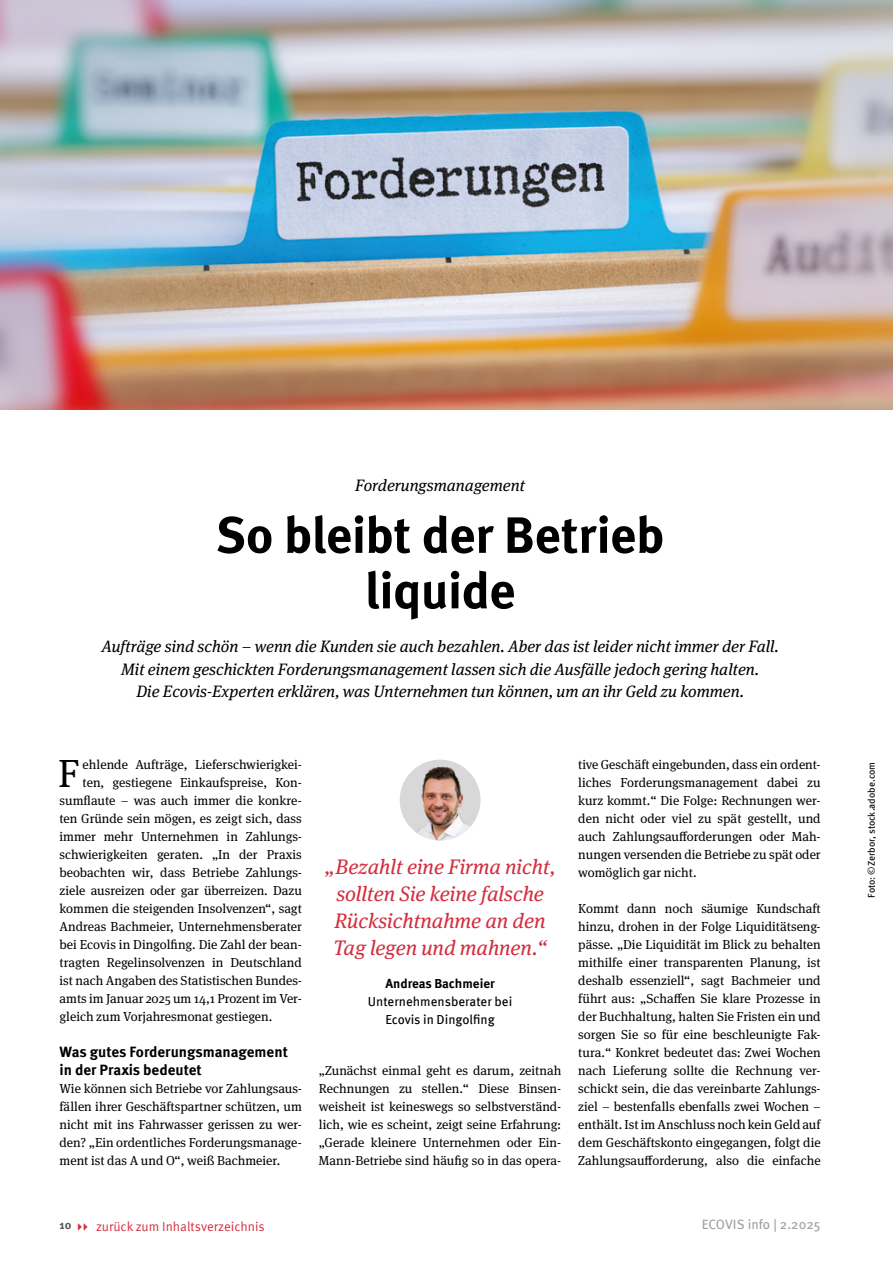
<style>
.page{position:relative;width:893px;height:1263px;background:#fff}
.page>*{position:absolute;margin:0;border:0;box-sizing:border-box;transform-origin:0 0}
.Headline_34_37pt{font:700 51px/55.5px "Meta Pro";letter-spacing:-.015em;color:#000;text-align:center}
.Fließtext__Initale{font:39.15px "Meta Serif OT";color:#000}
.Zitat__Bild_zentrier{font:italic 21px/27px "Meta Serif OT";color:#d32e3f;text-align:center}
.Vorspann{font:italic 16.5px/22.5px "Meta Serif OT";color:#000;text-align:center}
.Dachzeile{font:italic 16.5px "Meta Serif OT";color:#000}
.Fließtext__Links{font:700 15px/18px "Meta Pro";color:#000}
.t1{font:13.5px "Meta Pro";color:#a1a1a1}
.body_8_7_12{font:13.05px/18px "Meta Serif OT";color:#000;text-align:justify}
.Fließtext__Initale-2{font:13.05px "Meta Serif OT";color:#000}
.Zitatgeber__Links{font:13.05px/18px "Meta Pro";color:#000;text-align:center}
.t2{font:13.05px "Meta Pro";color:#d32e3f}
.t3{font:700 12px "Meta Pro";color:#575756}
.Bildunterschrift{font:9.75px "Meta Pro";color:#000}
.s1{font-weight:700}
</style>
<div class="page">
<img style="left:0;top:0;width:893px;height:409px">
<img style="left:400px;top:760px;width:80px;height:80px;border-radius:40px">
<p class="Dachzeile" style="left:355px;top:476px;width:172px">Forderungsmanagement</p>
<p class="Headline_34_37pt" style="left:216px;top:504px;width:450px">So bleibt der Betrieb liquide</p>
<p class="Vorspann" style="left:101px;top:635px;width:679px">Aufträge sind schön – wenn die Kunden sie auch bezahlen. Aber das ist leider nicht immer der Fall.<br>Mit einem geschickten Forderungsmanagement lassen sich die Ausfälle jedoch gering halten.<br>Die Ecovis-Experten erklären, was Unternehmen tun können, um an ihr Geld zu kommen.</p>
<p class="Fließtext__Initale" style="left:58px;top:751px;width:23px">F</p>
<p class="Fließtext__Initale-2" style="left:83px;top:757px;width:221px">ehlende Aufträge, Lieferschwierigkei-</p>
<p class="Fließtext__Initale-2" style="left:83px;top:775px;width:221px">ten, gestiegene Einkaufspreise, Kon-</p>
<p class="Fließtext__Initale-2" style="left:60px;top:793px;width:244px">sumflaute – was auch immer die konkre-</p>
<p class="Fließtext__Initale-2" style="left:60px;top:811px;width:244px">ten Gründe sein mögen, es zeigt sich, dass</p>
<p class="Fließtext__Initale-2" style="left:60px;top:829px;width:244px">immer mehr Unternehmen in Zahlungs-</p>
<p class="Fließtext__Initale-2" style="left:60px;top:847px;width:244px">schwierigkeiten geraten. „In der Praxis</p>
<p class="Fließtext__Initale-2" style="left:60px;top:865px;width:244px">beobachten wir, dass Betriebe Zahlungs-</p>
<p class="Fließtext__Initale-2" style="left:60px;top:883px;width:244px">ziele ausreizen oder gar überreizen. Dazu</p>
<p class="Fließtext__Initale-2" style="left:60px;top:901px;width:244px">kommen die steigenden Insolvenzen“, sagt</p>
<p class="Fließtext__Initale-2" style="left:60px;top:919px;width:244px">Andreas Bachmeier, Unternehmensberater</p>
<p class="Fließtext__Initale-2" style="left:60px;top:937px;width:244px">bei Ecovis in Dingolfing. Die Zahl der bean-</p>
<p class="Fließtext__Initale-2" style="left:60px;top:955px;width:244px">tragten Regelinsolvenzen in Deutschland</p>
<p class="Fließtext__Initale-2" style="left:60px;top:973px;width:244px">ist nach Angaben des Statistischen Bundes-</p>
<p class="Fließtext__Initale-2" style="left:60px;top:991px;width:244px">amts im Januar 2025 um 14,1 Prozent im Ver-</p>
<p class="Fließtext__Initale-2" style="left:60px;top:1009px;width:214px">gleich zum Vorjahresmonat gestiegen.</p>
<p class="Fließtext__Links" style="left:60px;top:1042px;width:230px">Was gutes Forderungsmanagement in der Praxis bedeutet</p>
<p class="body_8_7_12" style="left:60px;top:1080px;width:244px">Wie können sich Betriebe vor Zahlungsaus&shy;fällen ihrer Geschäftspartner schützen, um nicht mit ins Fahrwasser gerissen zu wer&shy;den? „Ein ordentliches Forderungsmanage&shy;ment ist das A und O“, weiß Bachmeier.</p>
<p class="Zitat__Bild_zentrier" style="left:325px;top:853px;width:232px">„Bezahlt eine Firma nicht, sollten Sie keine falsche<br>Rücksichtnahme an den<br>Tag legen und mahnen.“</p>
<p class="Zitatgeber__Links" style="left:368px;top:974px;width:146px"><span class="s1">Andreas Bachmeier<br></span>Unternehmensberater bei<br>Ecovis in Dingolfing</p>
<p class="body_8_7_12" style="left:319px;top:1062px;width:244px">„Zunächst einmal geht es darum, zeitnah Rechnungen zu stellen.“ Diese Binsen&shy;weisheit ist keineswegs so selbstverständ&shy;lich, wie es scheint, zeigt seine Erfahrung: „Gerade kleinere Unternehmen oder Ein-Mann-Betriebe sind häufig so in das opera-</p>
<p class="body_8_7_12" style="left:578px;top:756px;width:244px">tive Geschäft eingebunden, dass ein ordent&shy;liches Forderungsmanagement dabei zu kurz kommt.“ Die Folge: Rechnungen wer&shy;den nicht oder viel zu spät gestellt, und auch Zahlungsaufforderungen oder Mah&shy;nungen versenden die Betriebe zu spät oder womöglich gar nicht.</p>
<p class="body_8_7_12" style="left:578px;top:900px;width:244px">Kommt dann noch säumige Kundschaft hinzu, drohen in der Folge Liquiditätseng&shy;pässe. „Die Liquidität im Blick zu behalten mithilfe einer transparenten Planung, ist deshalb essenziell“, sagt Bachmeier und führt aus: „Schaffen Sie klare Prozesse in der Buchhaltung, halten Sie Fristen ein und sorgen Sie so für eine beschleunigte Fak&shy;tura.“ Konkret bedeutet das: Zwei Wochen nach Lieferung sollte die Rechnung ver&shy;schickt sein, die das vereinbarte Zahlungs&shy;ziel – bestenfalls ebenfalls zwei Wochen – enthält. Ist im Anschluss noch kein Geld auf dem Geschäftskonto eingegangen, folgt die Zahlungsaufforderung, also die einfache</p>
<p class="t3" style="left:60px;top:1215px;width:13px">10</p>
<p class="t2" style="left:96px;top:1217px;width:170px">zurück zum Inhaltsverzeichnis</p>
<p class="t1" style="left:702px;top:1214px;width:120px">ECOVIS info | 2.2025</p>
<p class="Bildunterschrift" style="left:864px;top:897px;width:137px;rotate:-90deg">Foto: ©Zerbor, stock.adobe.com</p>
</div>
